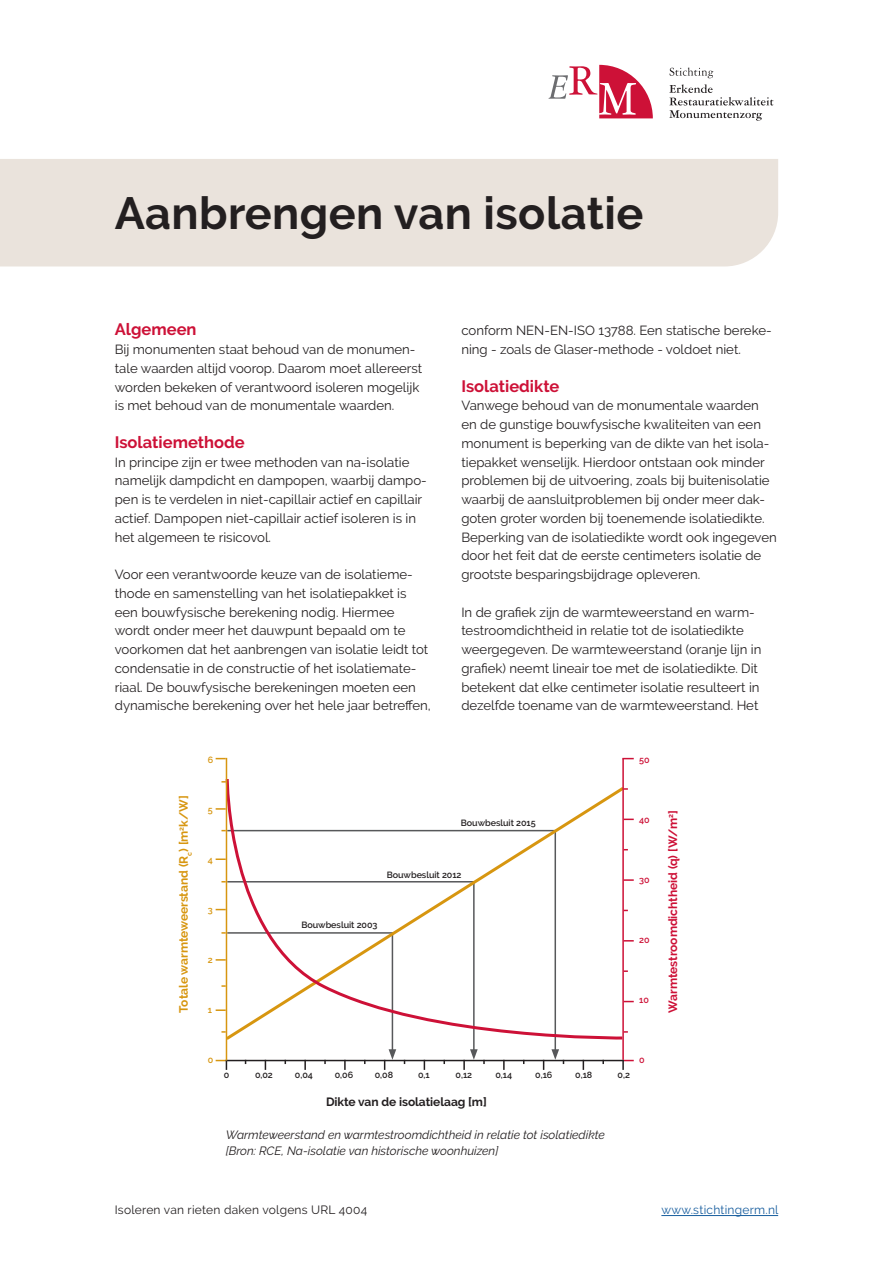
<style>
.page{position:relative;width:893px;height:1263px;background:#fff}
.page>*{position:absolute;margin:0;border:0;box-sizing:border-box;transform-origin:0 0}
.KOP_ISO{font:700 45px "Raleway";letter-spacing:.01em;color:#231f20}
.TUSSENKOP{font:700 16.5px "Raleway";color:#cd1137}
.PLAT{font:13.2px/18.8px "Raleway";color:#231f20}
.PLAT-2{font:italic 12px "Raleway";color:#231f20}
.t1{font:12px "Raleway";letter-spacing:.02em;color:#231f20}
.TEKST_LAATSTE_KOL{font:700 12px "Raleway";letter-spacing:-.005em;color:#d79610}
.TEKST_LAATSTE_KOL-2{font:700 12px "Raleway";letter-spacing:-.005em;color:#cd1137}
.TEKST_LAATSTE_KOL-3{font:700 12px "Raleway";letter-spacing:-.005em;color:#231f20}
.t2{font:12px "Raleway";letter-spacing:.02em;color:#175d9e}
.TEKST_LAATSTE_KOL-4{font:600 9px "Raleway";letter-spacing:-.005em;color:#231f20}
.TEKST_LAATSTE_KOL-5{font:600 9px "Raleway";letter-spacing:-.005em;color:#cd1137}
.TEKST_LAATSTE_KOL-6{font:600 9px "Raleway";color:#d79610}
</style>
<div class="page">
<div style="left:0;top:159px;width:778px;height:107px;background:#eae3dc"></div>
<svg style="left:216px;top:1060px;width:11px;height:10px"></svg>
<svg style="left:304px;top:1061px;width:2px;height:9px"></svg>
<svg style="left:344px;top:1061px;width:2px;height:9px"></svg>
<svg style="left:503px;top:1061px;width:2px;height:9px"></svg>
<svg style="left:622px;top:1060px;width:12px;height:10px"></svg>
<svg style="left:216px;top:1009px;width:7px;height:2px"></svg>
<svg style="left:216px;top:959px;width:7px;height:2px"></svg>
<svg style="left:216px;top:858px;width:7px;height:2px"></svg>
<svg style="left:627px;top:879px;width:7px;height:2px"></svg>
<svg style="left:216px;top:808px;width:7px;height:2px"></svg>
<svg style="left:627px;top:818px;width:7px;height:2px"></svg>
<hr style="left:392px;top:933px;width:1px;height:118px;background:#57585a">
<svg style="left:384px;top:1049px;width:12px;height:21px"></svg>
<hr style="left:473px;top:882px;width:2px;height:169px;background:#57585a">
<hr style="left:554px;top:831px;width:2px;height:220px;background:#57585a">
<svg style="left:463px;top:1049px;width:22px;height:21px"></svg>
<svg style="left:551px;top:1049px;width:13px;height:15px"></svg>
<svg style="left:622px;top:758px;width:12px;height:1px"></svg>
<hr style="left:226px;top:1060px;width:398px;height:1px;background:#231f20">
<svg style="left:224px;top:776px;width:401px;height:267px"></svg>
<hr style="left:622px;top:759px;width:2px;height:301px;background:#cd1137">
<hr style="left:226px;top:758px;width:1px;height:302px;background:#d79610">
<svg style="left:549px;top:65px;width:104px;height:53px"></svg>
<div style="left:554px;top:107px;width:42px;height:12px;background:#fff"></div>
<svg style="left:669px;top:67px;width:105px;height:54px"></svg>
<div style="left:715px;top:58px;width:85px;height:24px;background:#fff"></div>
<hr style="left:661px;top:1215px;width:117px;height:1px;background:#175d9e">
<p class="KOP_ISO" style="left:115px;top:188px;width:530px">Aanbrengen van isolatie</p>
<p class="TUSSENKOP" style="left:115px;top:320px;width:83px">Algemeen</p>
<p class="PLAT" style="left:115px;top:340px;width:309px">Bij monumenten staat behoud van de monumen&shy;tale waarden altijd voorop. Daarom moet allereerst worden bekeken of verantwoord isoleren mogelijk is met behoud van de monumentale waarden.</p>
<p class="TUSSENKOP" style="left:115px;top:433px;width:131px">Isolatiemethode</p>
<p class="PLAT" style="left:115px;top:452px;width:313px">In principe zijn er twee methoden van na-isolatie namelijk dampdicht en dampopen, waarbij dampo&shy;pen is te verdelen in niet-capillair actief en capillair actief. Dampopen niet-capillair actief isoleren is in het algemeen te risicovol.</p>
<p class="PLAT" style="left:115px;top:565px;width:318px">Voor een verantwoorde keuze van de isolatieme&shy;thode en samenstelling van het isolatiepakket is een bouwfysische berekening nodig. Hiermee wordt onder meer het dauwpunt bepaald om te voorkomen dat het aanbrengen van isolatie leidt tot condensatie in de constructie of het isolatiemate&shy;riaal. De bouwfysische berekeningen moeten een dynamische berekening over het hele jaar betreffen,</p>
<p class="PLAT" style="left:461px;top:321px;width:312px">conform NEN-EN-ISO 13788. Een statische bereke&shy;ning - zoals de Glaser-methode - voldoet niet.</p>
<p class="TUSSENKOP" style="left:461px;top:376px;width:99px">Isolatiedikte</p>
<p class="PLAT" style="left:461px;top:396px;width:317px">Vanwege behoud van de monumentale waarden en de gunstige bouwfysische kwaliteiten van een monument is beperking van de dikte van het isola&shy;tiepakket wenselijk. Hierdoor ontstaan ook minder problemen bij de uitvoering, zoals bij buitenisolatie waarbij de aansluitproblemen bij onder meer dak&shy;goten groter worden bij toenemende isolatiedikte.<br>Beperking van de isolatiedikte wordt ook ingegeven door het feit dat de eerste centimeters isolatie de grootste besparingsbijdrage opleveren.</p>
<p class="PLAT" style="left:461px;top:602px;width:302px">In de grafiek zijn de warmteweerstand en warm&shy;testroomdichtheid in relatie tot de isolatiedikte weergegeven. De warmteweerstand (oranje lijn in grafiek) neemt lineair toe met de isolatiedikte. Dit betekent dat elke centimeter isolatie resulteert in dezelfde toename van de warmteweerstand. Het</p>
<p class="TEKST_LAATSTE_KOL" style="left:177px;top:1012px;width:219px;rotate:-90deg">Totale warmteweerstand (R<sub>c</sub>) [m<sup>2</sup>k/W]</p>
<p class="TEKST_LAATSTE_KOL-6" style="left:208px;top:755px;width:7px">6</p>
<p class="TEKST_LAATSTE_KOL-5" style="left:639px;top:755px;width:12px">50</p>
<p class="TEKST_LAATSTE_KOL-6" style="left:208px;top:805px;width:6px">5</p>
<p class="TEKST_LAATSTE_KOL-6" style="left:208px;top:854px;width:7px">4</p>
<p class="TEKST_LAATSTE_KOL-6" style="left:208px;top:904px;width:6px">3</p>
<p class="TEKST_LAATSTE_KOL-6" style="left:208px;top:954px;width:6px">2</p>
<p class="TEKST_LAATSTE_KOL-6" style="left:208px;top:1004px;width:6px">1</p>
<p class="TEKST_LAATSTE_KOL-4" style="left:461px;top:818px;width:76px">Bouwbesluit 2015</p>
<p class="TEKST_LAATSTE_KOL-4" style="left:387px;top:870px;width:76px">Bouwbesluit 2012</p>
<p class="TEKST_LAATSTE_KOL-4" style="left:301px;top:919px;width:78px">Bouwbesluit 2003</p>
<p class="TEKST_LAATSTE_KOL-5" style="left:639px;top:815px;width:12px">40</p>
<p class="TEKST_LAATSTE_KOL-5" style="left:639px;top:874px;width:12px">30</p>
<p class="TEKST_LAATSTE_KOL-5" style="left:639px;top:934px;width:12px">20</p>
<p class="TEKST_LAATSTE_KOL-5" style="left:639px;top:994px;width:11px">10</p>
<p class="TEKST_LAATSTE_KOL-6" style="left:208px;top:1054px;width:7px">0</p>
<p class="TEKST_LAATSTE_KOL-5" style="left:639px;top:1054px;width:7px">0</p>
<p class="TEKST_LAATSTE_KOL-4" style="left:224px;top:1069px;width:7px">0</p>
<p class="TEKST_LAATSTE_KOL-4" style="left:255px;top:1069px;width:19px">0,02</p>
<p class="TEKST_LAATSTE_KOL-4" style="left:295px;top:1069px;width:19px">0,04</p>
<p class="TEKST_LAATSTE_KOL-4" style="left:335px;top:1069px;width:20px">0,06</p>
<p class="TEKST_LAATSTE_KOL-4" style="left:375px;top:1069px;width:20px">0,08</p>
<p class="TEKST_LAATSTE_KOL-4" style="left:418px;top:1069px;width:13px">0,1</p>
<p class="TEKST_LAATSTE_KOL-4" style="left:456px;top:1069px;width:18px">0,12</p>
<p class="TEKST_LAATSTE_KOL-4" style="left:495px;top:1069px;width:18px">0,14</p>
<p class="TEKST_LAATSTE_KOL-4" style="left:535px;top:1069px;width:19px">0,16</p>
<p class="TEKST_LAATSTE_KOL-4" style="left:575px;top:1069px;width:19px">0,18</p>
<p class="TEKST_LAATSTE_KOL-4" style="left:618px;top:1069px;width:14px">0,2</p>
<p class="TEKST_LAATSTE_KOL-3" style="left:326px;top:1094px;width:162px">Dikte van de isolatielaag [m]</p>
<p class="PLAT-2" style="left:226px;top:1127px;width:381px">Warmteweerstand en warmtestroomdichtheid in relatie tot isolatiedikte</p>
<p class="PLAT-2" style="left:226px;top:1144px;width:274px">[Bron: RCE, Na-isolatie van historische woonhuizen]</p>
<p class="TEKST_LAATSTE_KOL-2" style="left:666px;top:1012px;width:204px;rotate:-90deg">Warmtestroomdichtheid (q) [W/m<sup>2</sup>]</p>
<p class="t1" style="left:115px;top:1202px;width:254px">Isoleren van rieten daken volgens URL 4004</p>
<p class="t2" style="left:661px;top:1202px;width:119px">www.stichtingerm.nl</p>
</div>
